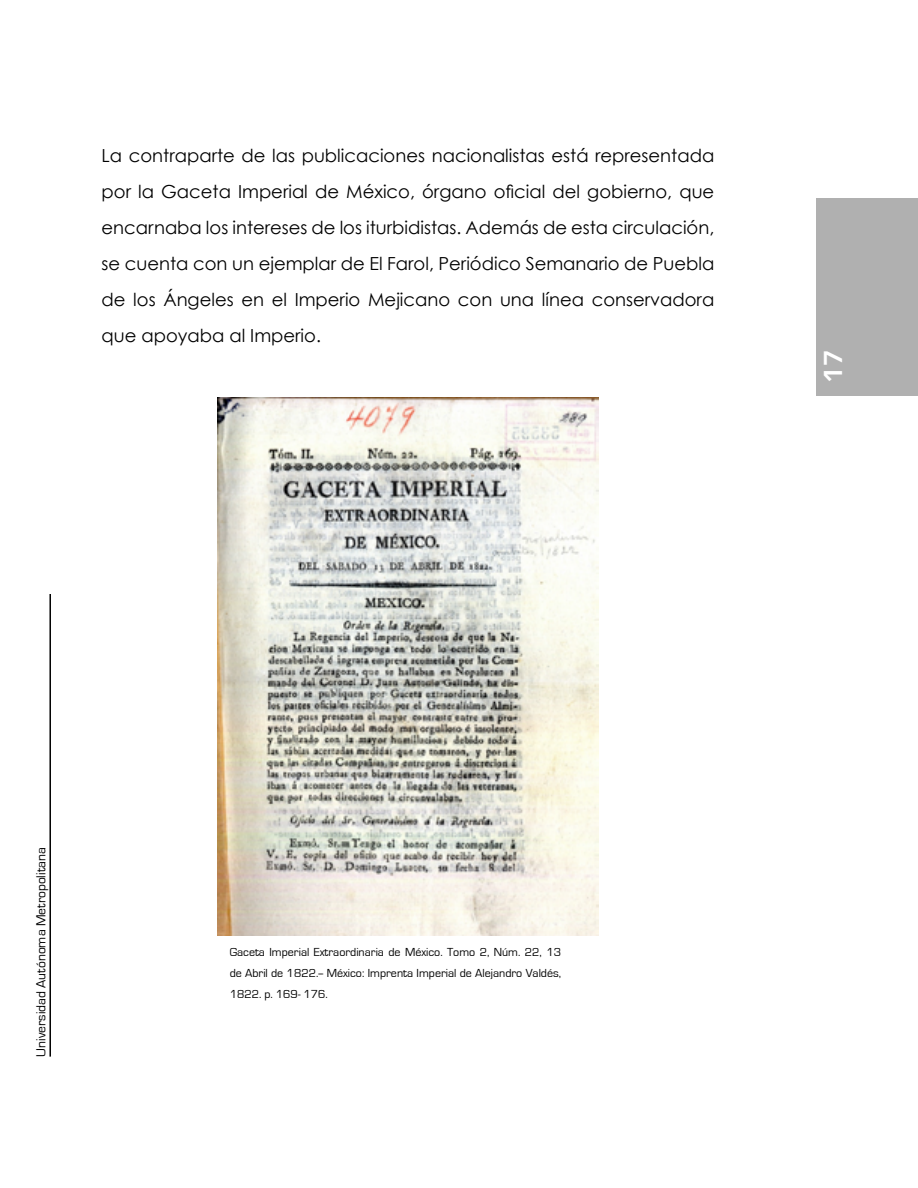
<style>
.page{position:relative;width:918px;height:1188px;background:#fff}
.page>*{position:absolute;margin:0;border:0;box-sizing:border-box;transform-origin:0 0}
.t1{font:700 27px "Eurostile";color:#fff}
.t2{font:18px/36px "Century Gothic";color:#000;text-align:justify}
.t3{font:13.5px "Eurostile";color:#000}
.t4{font:12px/21px "Eurostile";color:#000;text-align:justify}
</style>
<div class="page">
<div style="left:817px;top:199px;width:101px;height:197px;background:#b0b0b0"></div>
<img style="left:218px;top:397px;width:380px;height:538px">
<hr style="left:49px;top:594px;width:2px;height:463px;background:#000">
<p class="t2" style="left:102px;top:137px;width:614px">La contraparte de las publicaciones nacionalistas está representada por la Gaceta Imperial de México, órgano oficial del gobierno, que encarnaba los intereses de los iturbidistas. Además de esta circulación, se cuenta con un ejemplar de El Farol, Periódico Semanario de Puebla de los Ángeles en el Imperio Mejicano con una línea conservadora que apoyaba al Imperio.</p>
<h1 class="t1" style="left:818px;top:383px;width:35px;rotate:-90deg">17</h1>
<p class="t3" style="left:34px;top:1057px;width:211px;rotate:-90deg">Universidad Autónoma Metropolitana</p>
<p class="t4" style="left:230px;top:942px;width:333px">Gaceta Imperial Extraordinaria de México. Tomo 2, Núm. 22, 13 de Abril de 1822.-- México: Imprenta Imperial de Alejandro Valdés, 1822. p. 169- 176.</p>
</div>
